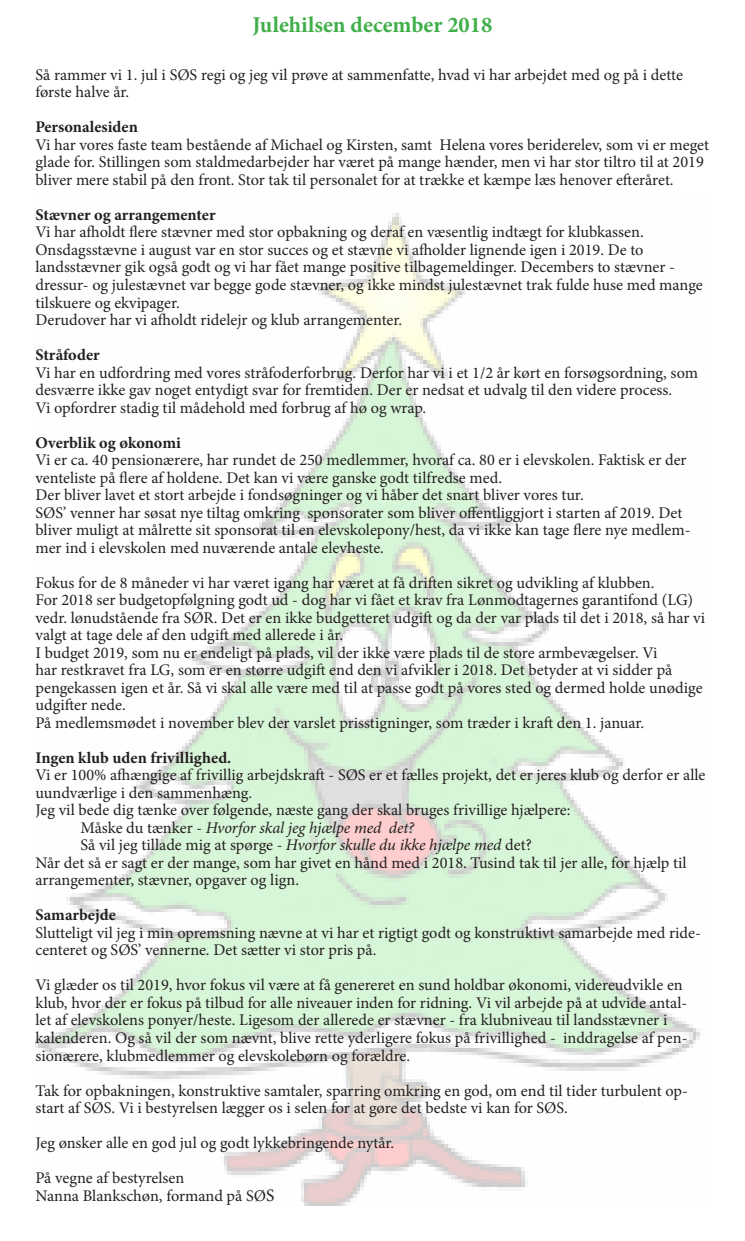
<style>
.page{position:relative;width:745px;height:1241px;background:#fff}
.page>*{position:absolute;margin:0;border:0;box-sizing:border-box;transform-origin:0 0}
.t1{font:700 22.5px "Minion Pro";color:#40ae49}
.t2{font:16.25px/17.5px "Minion Pro";color:#231f20}
.t3{font:700 16.25px "Minion Pro";color:#231f20}
.t4{font:italic 16.25px "Minion Pro";letter-spacing:-.01em;color:#231f20}
.s1{font-style:normal}
.s2{font-style:italic}
.s3{font-size:17.5px}
</style>
<div class="page">
<img style="left:35px;top:213px;width:665px;height:992px">
<p class="t1" style="left:252px;top:9px;width:241px">Julehilsen december 2018</p>
<p class="t2" style="left:35px;top:66px;width:648px">Så rammer vi 1. jul i SØS regi og jeg vil prøve at sammenfatte, hvad vi har arbejdet med og på i dette første halve år.</p>
<p class="t3" style="left:35px;top:116px;width:104px">Personalesiden</p>
<p class="t2" style="left:35px;top:136px;width:674px">Vi har vores faste team bestående af Michael og Kirsten, samt Helena vores beriderelev, som vi er meget glade for. Stillingen som staldmedarbejder har været på mange hænder, men vi har stor tiltro til at 2019 bliver mere stabil på den front. Stor tak til personalet for at trække et kæmpe læs henover efteråret.</p>
<p class="t3" style="left:35px;top:203px;width:181px">Stævner og arrangementer</p>
<p class="t2" style="left:35px;top:223px;width:668px">Vi har afholdt flere stævner med stor opbakning og deraf en væsentlig indtægt for klubkassen.<br>Onsdagsstævne i august var en stor succes og et stævne vi afholder lignende igen i 2019. De to landsstævner gik også godt og vi har fået mange positive tilbagemeldinger. Decembers to stævner - dressur- og julestævnet var begge gode stævner, og ikke mindst julestævnet trak fulde huse med mange tilskuere og ekvipager.</p>
<p class="t2" style="left:35px;top:311px;width:368px">Derudover har vi afholdt ridelejr og klub arrangementer.</p>
<p class="t3" style="left:35px;top:343px;width:66px">Stråfoder</p>
<p class="t2" style="left:35px;top:363px;width:663px">Vi har en udfordring med vores stråfoderforbrug. Derfor har vi i et 1/2 år kørt en forsøgsordning, som desværre ikke gav noget entydigt svar for fremtiden. Der er nedsat et udvalg til den videre process.<br>Vi opfordrer stadig til mådehold med forbrug af hø og wrap.</p>
<p class="t3" style="left:35px;top:431px;width:147px">Overblik og økonomi</p>
<p class="t2" style="left:35px;top:451px;width:652px">Vi er ca. 40 pensionærere, har rundet de 250 medlemmer, hvoraf ca. 80 er i elevskolen. Faktisk er der venteliste på flere af holdene. Det kan vi være ganske godt tilfredse med.</p>
<p class="t2" style="left:35px;top:486px;width:549px">Der bliver lavet et stort arbejde i fondsøgninger og vi håber det snart bliver vores tur.</p>
<p class="t2" style="left:35px;top:503px;width:656px">SØS’ venner har søsat nye tiltag omkring sponsorater som bliver offentliggjort i starten af 2019. Det bliver muligt at målrette sit sponsorat til en elevskolepony/hest, da vi ikke kan tage flere nye medlem&shy;mer ind i elevskolen med nuværende antale elevheste.</p>
<p class="t2" style="left:35px;top:573px;width:620px">Fokus for de 8 måneder vi har været igang har været at få driften sikret og udvikling af klubben.</p>
<p class="t2" style="left:35px;top:591px;width:670px">For 2018 ser budgetopfølgning godt ud - dog har vi fået et krav fra Lønmodtagernes garantifond (LG) vedr. lønudstående fra SØR. Det er en ikke budgetteret udgift og da der var plads til det i 2018, så har vi valgt at tage dele af den udgift med allerede i år.</p>
<p class="t2" style="left:35px;top:643px;width:668px">I budget 2019, som nu er endeligt på plads, vil der ikke være plads til de store armbevægelser. Vi<br>har restkravet fra LG, som er en større udgift end den vi afvikler i 2018. Det betyder at vi sidder på pengekassen igen et år. Så vi skal alle være med til at passe godt på vores sted og dermed holde unødige udgifter nede.</p>
<p class="t2" style="left:35px;top:713px;width:610px">På medlemsmødet i november blev der varslet prisstigninger, som træder i kraft den 1. januar.</p>
<p class="t3" style="left:35px;top:746px;width:197px">Ingen klub uden frivillighed.</p>
<p class="t2" style="left:35px;top:766px;width:671px">Vi er 100% afhængige af frivillig arbejdskraft - SØS er et fælles projekt, det er jeres klub og derfor er alle uundværlige i den sammenhæng.</p>
<p class="t2" style="left:35px;top:801px;width:536px">Jeg vil bede dig tænke over følgende, næste gang der skal bruges frivillige hjælpere:</p>
<p class="t4" style="left:80px;top:816px;width:335px"><span class="s1">Måske du tænker</span> - Hvorfor skal jeg hjælpe med det?</p>
<p class="t2" style="left:80px;top:836px;width:452px">Så vil jeg tillade mig at spørge <span class="s2">- Hvorfor skulle du ikke hjælpe med</span> det?</p>
<p class="t2" style="left:35px;top:853px;width:652px">Når det så er sagt er der mange, som har givet en hånd med i 2018. Tusind tak til jer alle, for hjælp til arrangementer, stævner, opgaver og lign.</p>
<p class="t3" style="left:35px;top:903px;width:82px">Samarbejde</p>
<p class="t2" style="left:35px;top:923px;width:666px">Slutteligt vil jeg i min opremsning nævne at vi har et rigtigt godt og konstruktivt samarbejde med ride&shy;centeret og SØS’ vennerne. Det sætter vi stor pris på.</p>
<p class="t2" style="left:35px;top:976px;width:653px">Vi glæder os til 2019, hvor fokus vil være at få genereret en sund holdbar økonomi, videreudvikle en klub, hvor der er fokus på tilbud for alle niveauer inden for ridning. Vi vil arbejde på at udvide antal&shy;let af elevskolens ponyer/heste. Ligesom der allerede er stævner - fra klubniveau til landsstævner i kalenderen. Og så vil der som nævnt, blive rette yderligere fokus på frivillighed - inddragelse af pen&shy;sionærere, klubmedlemmer og elevskolebørn og forældre.</p>
<p class="t2" style="left:35px;top:1081px;width:653px">Tak for opbakningen, konstruktive samtaler, sparring omkring en god, om end til tider turbulent op&shy;start af SØS. Vi i bestyrelsen lægger os i selen for at gøre det bedste vi kan for SØS.</p>
<p class="t2" style="left:35px;top:1133px;width:360px">Jeg ønsker alle en god jul og godt lykkebringende nytår.</p>
<p class="t2" style="left:35px;top:1168px;width:150px">På vegne af bestyrelsen</p>
<p class="t2" style="left:35px;top:1186px;width:240px">Nanna Blankschøn, formand på SØ<span class="s3">S</span></p>
</div>
